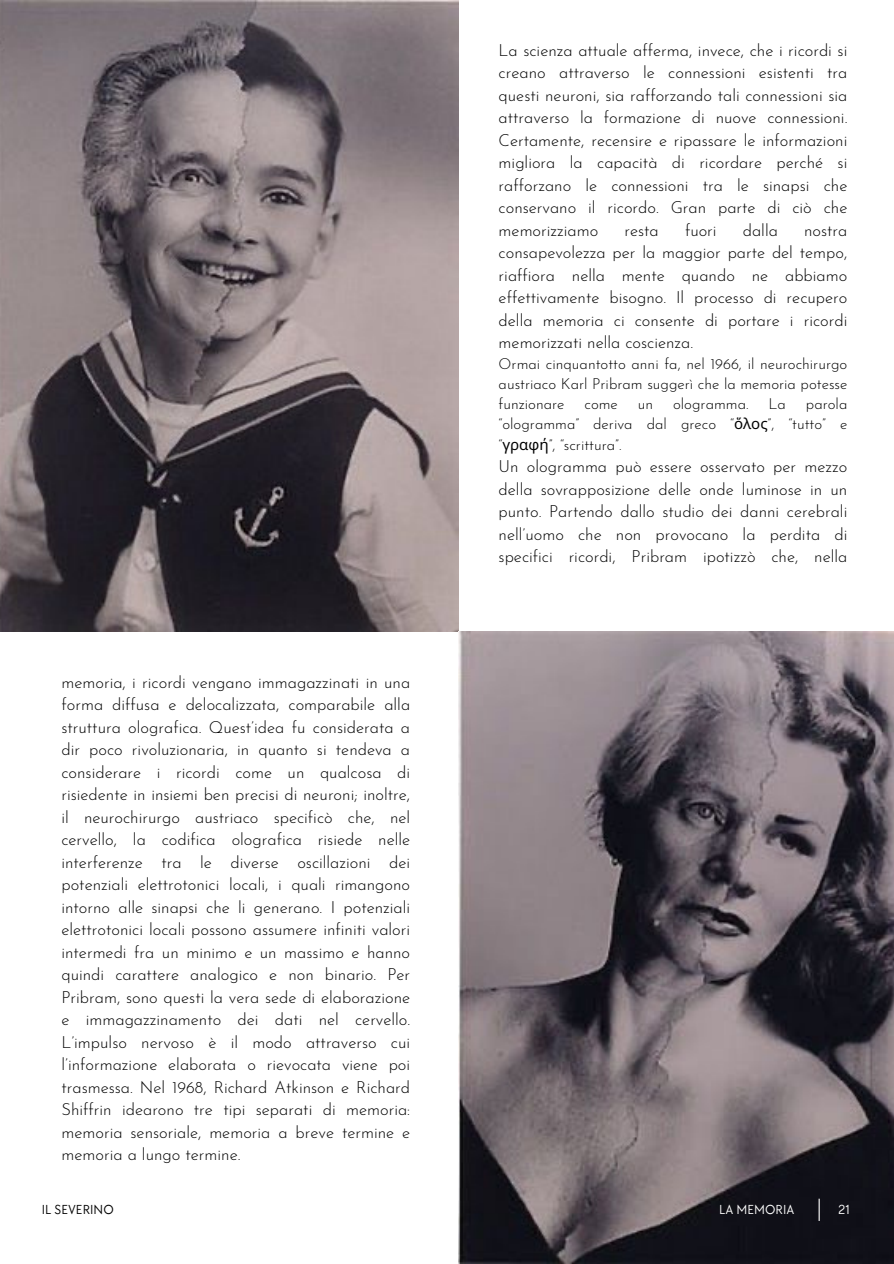
<style>
.page{position:relative;width:894px;height:1264px;background:#fff}
.page>*{position:absolute;margin:0;border:0;box-sizing:border-box;transform-origin:0 0}
.t1{font:300 16.5px/22.5px "Josefin Sans";color:#000;text-align:justify}
.t2{font:300 15px/20.2px "Josefin Sans";color:#000;text-align:justify}
.t3{font:13.5px "TT Chocolates";color:#fff}
.t4{font:13.5px "TT Chocolates";color:#000}
.s1{font-family:"Noto Sans";font-weight:400}
</style>
<div class="page">
<img style="left:0;top:0;width:458px;height:631px">
<img style="left:458px;top:631px;width:435px;height:632px">
<svg style="left:818px;top:1198px;width:1px;height:22px"></svg>
<p class="t1" style="left:61px;top:672px;width:350px">memoria, i ricordi vengano immagazzinati in una forma diffusa e delocalizzata, comparabile alla struttura olografica. Quest’idea fu considerata a dir poco rivoluzionaria, in quanto si tendeva a considerare i ricordi come un qualcosa di risiedente in insiemi ben precisi di neuroni; inoltre, il neurochirurgo austriaco specificò che, nel cervello, la codifica olografica risiede nelle interferenze tra le diverse oscillazioni dei potenziali elettrotonici locali, i quali rimangono intorno alle sinapsi che li generano. I potenziali elettrotonici locali possono assumere infiniti valori intermedi fra un minimo e un massimo e hanno quindi carattere analogico e non binario. Per Pribram, sono questi la vera sede di elaborazione e immagazzinamento dei dati nel cervello.<br>L’impulso nervoso è il modo attraverso cui l’informazione elaborata o rievocata viene poi trasmessa. Nel 1968, Richard Atkinson e Richard Shiffrin idearono tre tipi separati di memoria: memoria sensoriale, memoria a breve termine e memoria a lungo termine.</p>
<h1 class="t1" style="left:498px;top:40px;width:350px">La scienza attuale afferma, invece, che i ricordi si creano attraverso le connessioni esistenti tra questi neuroni, sia rafforzando tali connessioni sia attraverso la formazione di nuove connessioni.<br>Certamente, recensire e ripassare le informazioni migliora la capacità di ricordare perché si rafforzano le connessioni tra le sinapsi che conservano il ricordo. Gran parte di ciò che memorizziamo</h1>
<h1 class="t1" style="left:624px;top:220px;width:36px">resta</h1>
<h1 class="t1" style="left:684px;top:220px;width:33px">fuori</h1>
<h1 class="t1" style="left:742px;top:220px;width:37px">dalla</h1>
<h1 class="t1" style="left:498px;top:220px;width:350px;text-indent:305px">nostra consapevolezza per la maggior parte del tempo, riaffiora nella mente quando ne abbiamo effettivamente bisogno. Il processo di recupero della memoria ci consente di portare i ricordi memorizzati nella coscienza.</h1>
<h1 class="t2" style="left:498px;top:355px;width:350px">Ormai cinquantotto anni fa, nel 1966, il neurochirurgo austriaco Karl Pribram suggerì che la memoria potesse funzionare</h1>
<h1 class="t2" style="left:498px;top:395px;width:350px;text-indent:307px">parola “ologramma” deriva dal greco “<span class="s1">ὅλος</span>”, “tutto” e “<span class="s1">γραφή</span>”, “scrittura”.</h1>
<h1 class="t1" style="left:498px;top:457px;width:350px">Un ologramma può essere osservato per mezzo della sovrapposizione delle onde luminose in un punto. Partendo dallo studio dei danni cerebrali nell’uomo che non provocano la perdita di specifici ricordi, Pribram ipotizzò che, nella</h1>
<h1 class="t2" style="left:584px;top:395px;width:35px">come</h1>
<h1 class="t2" style="left:637px;top:395px;width:17px">un</h1>
<h1 class="t2" style="left:673px;top:395px;width:77px">ologramma.</h1>
<h1 class="t2" style="left:768px;top:395px;width:19px">La</h1>
<p class="t4" style="left:42px;top:1201px;width:73px">IL SEVERINO</p>
<p class="t3" style="left:719px;top:1201px;width:77px">LA MEMORIA</p>
<p class="t3" style="left:838px;top:1201px;width:13px">21</p>
</div>
